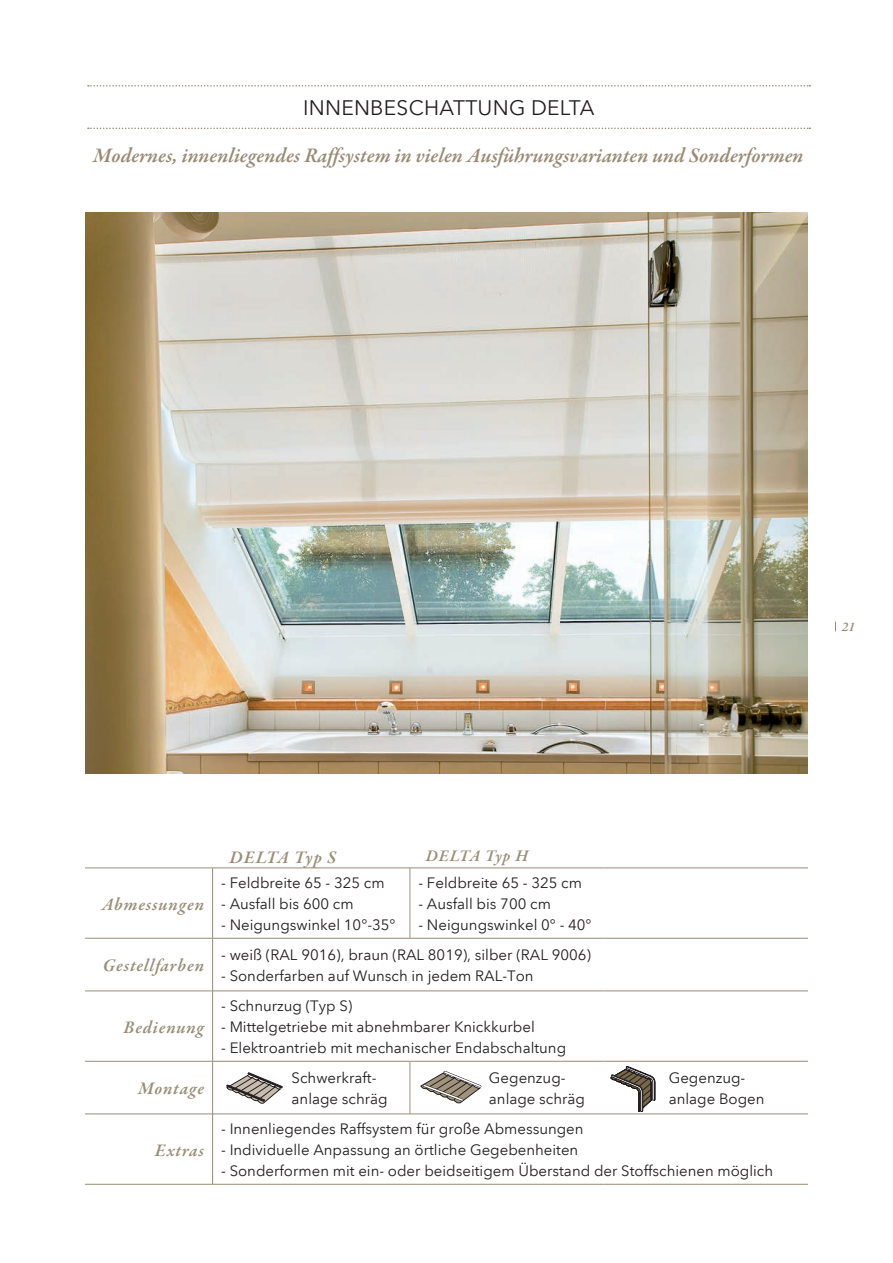
<style>
.page{position:relative;width:893px;height:1263px;background:#fff}
.page>*{position:absolute;margin:0;border:0;box-sizing:border-box;transform-origin:0 0}
.t1{font:italic 600 21px "Garamond Premr Pro";color:#998a75}
.t2{font:21px "Avenir Next LT Com";letter-spacing:.01em;color:#231f20}
.t3{font:italic 600 18px "Garamond Premr Pro";letter-spacing:.045em;color:#998d78}
.t4{font:italic 600 18px "Garamond Premr Pro";letter-spacing:.015em;color:#998d78}
.t5{font:italic 600 16.5px "Garamond Premr Pro";letter-spacing:.015em;color:#998d78}
.t6{font:15px/21px "Avenir Next LT Com";color:#231f20}
.t7{font:italic 600 13.5px "Garamond Premr Pro";color:#998d78}
</style>
<div class="page">
<svg style="left:88px;top:85px;width:722px;height:2px"></svg>
<svg style="left:88px;top:128px;width:722px;height:1px"></svg>
<img style="left:85px;top:213px;width:723px;height:561px">
<hr style="left:213px;top:938px;width:197px;height:1px;background:#998a75">
<hr style="left:410px;top:938px;width:195px;height:1px;background:#998a75">
<hr style="left:605px;top:938px;width:203px;height:1px;background:#998a75">
<hr style="left:213px;top:991px;width:197px;height:1px;background:#998a75">
<hr style="left:410px;top:991px;width:195px;height:1px;background:#998a75">
<hr style="left:605px;top:991px;width:203px;height:1px;background:#998a75">
<hr style="left:212px;top:868px;width:1px;height:70px;background:#998a75">
<hr style="left:212px;top:938px;width:1px;height:53px;background:#998a75">
<hr style="left:212px;top:991px;width:1px;height:70px;background:#998a75">
<hr style="left:212px;top:1114px;width:1px;height:70px;background:#998a75">
<hr style="left:212px;top:1061px;width:1px;height:53px;background:#998a75">
<hr style="left:213px;top:1061px;width:197px;height:1px;background:#998a75">
<hr style="left:410px;top:1061px;width:195px;height:1px;background:#998a75">
<hr style="left:605px;top:1061px;width:203px;height:1px;background:#998a75">
<hr style="left:213px;top:1114px;width:197px;height:1px;background:#998a75">
<hr style="left:410px;top:1114px;width:195px;height:1px;background:#998a75">
<hr style="left:605px;top:1114px;width:203px;height:1px;background:#998a75">
<hr style="left:410px;top:868px;width:1px;height:70px;background:#a1937b">
<hr style="left:410px;top:1061px;width:1px;height:53px;background:#a1937b">
<hr style="left:213px;top:868px;width:197px;height:1px;background:#998a75">
<hr style="left:410px;top:868px;width:195px;height:1px;background:#998a75">
<hr style="left:605px;top:868px;width:203px;height:1px;background:#998a75">
<hr style="left:213px;top:1184px;width:197px;height:1px;background:#998a75">
<hr style="left:410px;top:1184px;width:195px;height:1px;background:#998a75">
<hr style="left:605px;top:1184px;width:203px;height:1px;background:#998a75">
<hr style="left:85px;top:868px;width:128px;height:1px;background:#998d78">
<hr style="left:85px;top:938px;width:127px;height:1px;background:#998d78">
<hr style="left:85px;top:991px;width:127px;height:1px;background:#998d78">
<hr style="left:85px;top:1061px;width:127px;height:1px;background:#998d78">
<hr style="left:85px;top:1114px;width:127px;height:1px;background:#998d78">
<hr style="left:85px;top:1184px;width:128px;height:1px;background:#998d78">
<svg style="left:420px;top:1071px;width:61px;height:32px"></svg>
<svg style="left:227px;top:1072px;width:56px;height:31px"></svg>
<svg style="left:611px;top:1066px;width:44px;height:46px"></svg>
<h1 class="t2" style="left:303px;top:95px;width:293px">INNENBESCHATTUNG DELTA</h1>
<h1 class="t1" style="left:93px;top:142px;width:712px">Modernes, innenliegendes Raffsystem in vielen Ausführungsvarianten und Sonderformen</h1>
<p class="t7" style="left:842px;top:618px;width:15px">21</p>
<p class="t3" style="left:102px;top:893px;width:104px">Abmessungen</p>
<p class="t3" style="left:103px;top:954px;width:103px">Gestellfarben</p>
<p class="t3" style="left:124px;top:1016px;width:82px">Bedienung</p>
<p class="t4" style="left:230px;top:846px;width:108px">DELTA Typ S</p>
<p class="t5" style="left:426px;top:846px;width:104px">DELTA Typ H</p>
<p class="t6" style="left:221px;top:872px;width:165px">- Feldbreite 65 - 325 cm</p>
<p class="t6" style="left:221px;top:893px;width:134px">- Ausfall bis 600 cm</p>
<p class="t6" style="left:221px;top:914px;width:176px">- Neigungswinkel 10°-35°</p>
<p class="t6" style="left:418px;top:872px;width:165px">- Feldbreite 65 - 325 cm</p>
<p class="t6" style="left:418px;top:893px;width:134px">- Ausfall bis 700 cm</p>
<p class="t6" style="left:418px;top:914px;width:175px">- Neigungswinkel 0° - 40°</p>
<p class="t6" style="left:221px;top:944px;width:371px">- weiß (RAL 9016), braun (RAL 8019), silber (RAL 9006)</p>
<p class="t6" style="left:221px;top:965px;width:314px">- Sonderfarben auf Wunsch in jedem RAL-Ton</p>
<p class="t6" style="left:221px;top:995px;width:133px">- Schnurzug (Typ S)</p>
<p class="t6" style="left:221px;top:1016px;width:315px">- Mittelgetriebe mit abnehmbarer Knickkurbel</p>
<p class="t6" style="left:221px;top:1037px;width:347px">- Elektroantrieb mit mechanischer Endabschaltung</p>
<p class="t3" style="left:138px;top:1077px;width:67px">Montage</p>
<p class="t6" style="left:292px;top:1067px;width:98px">Schwerkraft&shy;anlage schräg</p>
<p class="t6" style="left:489px;top:1067px;width:98px">Gegenzug&shy;anlage schräg</p>
<p class="t6" style="left:669px;top:1067px;width:97px">Gegenzug&shy;anlage Bogen</p>
<p class="t3" style="left:155px;top:1139px;width:51px">Extras</p>
<p class="t6" style="left:221px;top:1118px;width:364px">- Innenliegendes Raffsystem für große Abmessungen</p>
<p class="t6" style="left:221px;top:1139px;width:359px">- Individuelle Anpassung an örtliche Gegebenheiten</p>
<p class="t6" style="left:221px;top:1160px;width:554px">- Sonderformen mit ein- oder beidseitigem Überstand der Stoffschienen möglich</p>
</div>
